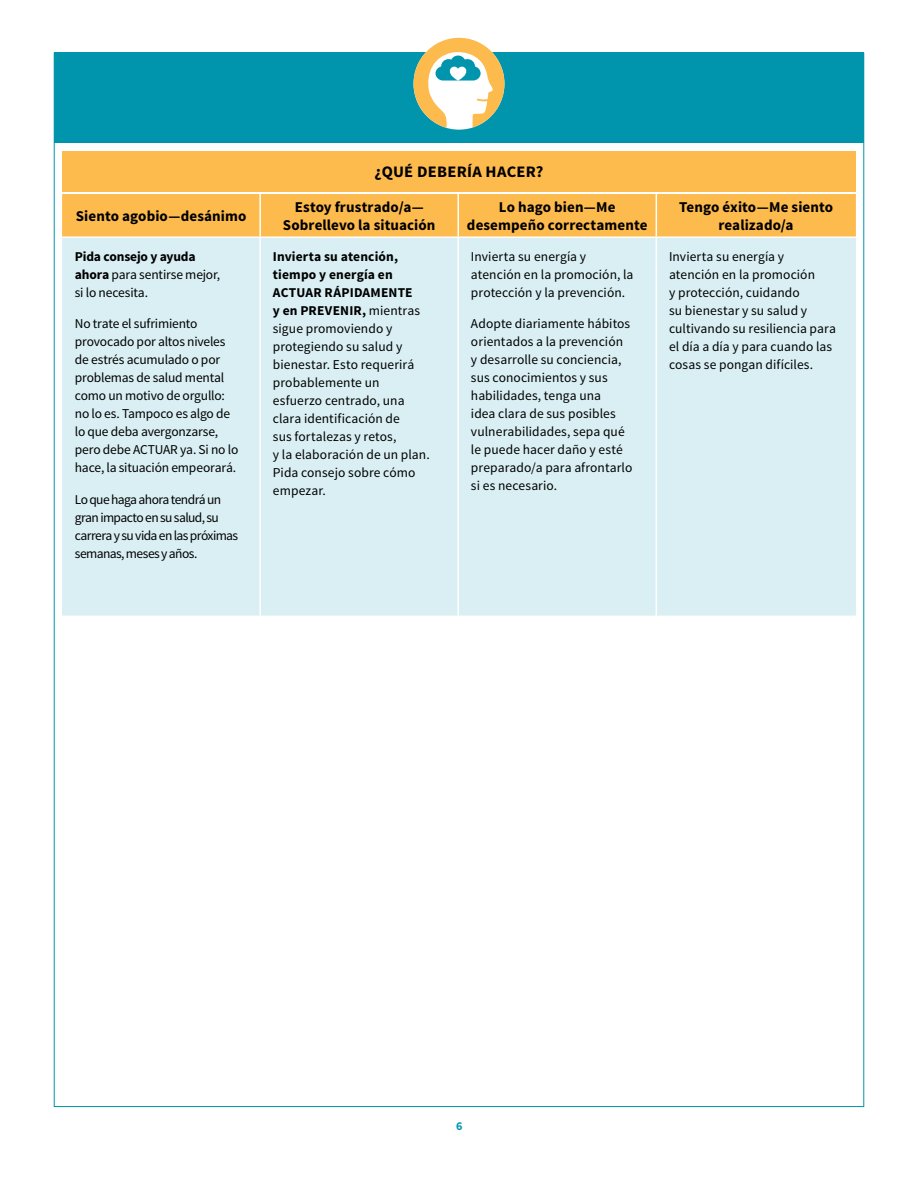
<style>
.page{position:relative;width:918px;height:1188px;background:#fff}
.page>*{position:absolute;margin:0;border:0;box-sizing:border-box;transform-origin:0 0}
.t1{font:700 16.05px "Source Sans Pro";letter-spacing:.015em;color:#000}
.t2{font:700 15px/18px "Source Sans Pro";letter-spacing:.005em;color:#000;text-align:center}
.t3{font:13.5px/18px "Source Sans Pro";letter-spacing:.005em;color:#000}
.t4{font:13.5px/18px "Source Sans Pro";letter-spacing:-.04em;color:#000}
.t5{font:700 12px "Source Sans Pro";color:#0095ac}
.s1{font-weight:700}
</style>
<div class="page">
<div style="left:54px;top:53px;width:810px;height:90px;background:#0095ac"></div>
<svg style="left:414px;top:38px;width:90px;height:90px"></svg>
<div style="left:62px;top:151px;width:794px;height:41px;background:#fdba4d"></div>
<div style="left:62px;top:194px;width:794px;height:42px;background:#fdba4d"></div>
<div style="left:62px;top:238px;width:794px;height:378px;background:#d9eff3"></div>
<hr style="left:259px;top:194px;width:2px;height:42px;background:#fff">
<hr style="left:259px;top:238px;width:2px;height:378px;background:#fff">
<hr style="left:458px;top:194px;width:1px;height:42px;background:#fff">
<hr style="left:656px;top:194px;width:1px;height:42px;background:#fff">
<hr style="left:458px;top:238px;width:1px;height:378px;background:#fff">
<hr style="left:656px;top:238px;width:1px;height:378px;background:#fff">
<p class="t1" style="left:375px;top:161px;width:170px">¿QUÉ DEBERÍA HACER?</p>
<p class="t2" style="left:76px;top:208px;width:172px">Siento agobio—desánimo</p>
<p class="t2" style="left:283px;top:199px;width:154px">Estoy frustrado/a—<br>Sobrellevo la situación</p>
<p class="t2" style="left:467px;top:199px;width:182px">Lo hago bien—Me desempeño correctamente</p>
<p class="t2" style="left:679px;top:199px;width:156px">Tengo éxito—Me siento realizado/a</p>
<p class="t3" style="left:75px;top:248px;width:147px"><span class="s1">Pida consejo y ayuda ahora</span> para sentirse mejor, si lo necesita.</p>
<p class="t3" style="left:75px;top:315px;width:165px">No trate el sufrimiento provocado por altos niveles de estrés acumulado o por problemas de salud mental como un motivo de orgullo: no lo es. Tampoco es algo de lo que deba avergonzarse, pero debe ACTUAR ya. Si no lo hace, la situación empeorará.</p>
<p class="t4" style="left:75px;top:491px;width:165px">Lo que haga ahora tendrá un gran impacto en su salud, su carrera y su vida en las próximas semanas, meses y años.</p>
<p class="t3" style="left:273px;top:248px;width:158px"><span class="s1">Invierta su atención, tiempo y energía en<br>ACTUAR RÁPIDAMENTE<br>y en PREVENIR,</span> mientras sigue promoviendo y protegiendo su salud y bienestar. Esto requerirá probablemente un esfuerzo centrado, una clara identificación de<br>sus fortalezas y retos,<br>y la elaboración de un plan.<br>Pida consejo sobre cómo empezar.</p>
<p class="t3" style="left:471px;top:247px;width:164px">Invierta su energía y atención en la promoción, la protección y la prevención.</p>
<p class="t3" style="left:669px;top:247px;width:168px">Invierta su energía y atención en la promoción<br>y protección, cuidando<br>su bienestar y su salud y cultivando su resiliencia para el día a día y para cuando las cosas se pongan difíciles.</p>
<p class="t3" style="left:471px;top:315px;width:163px">Adopte diariamente hábitos orientados a la prevención y desarrolle su conciencia, sus conocimientos y sus habilidades, tenga una<br>idea clara de sus posibles vulnerabilidades, sepa qué le puede hacer daño y esté preparado/a para afrontarlo si es necesario.</p>
<p class="t5" style="left:456px;top:1118px;width:8px">6</p>
</div>
